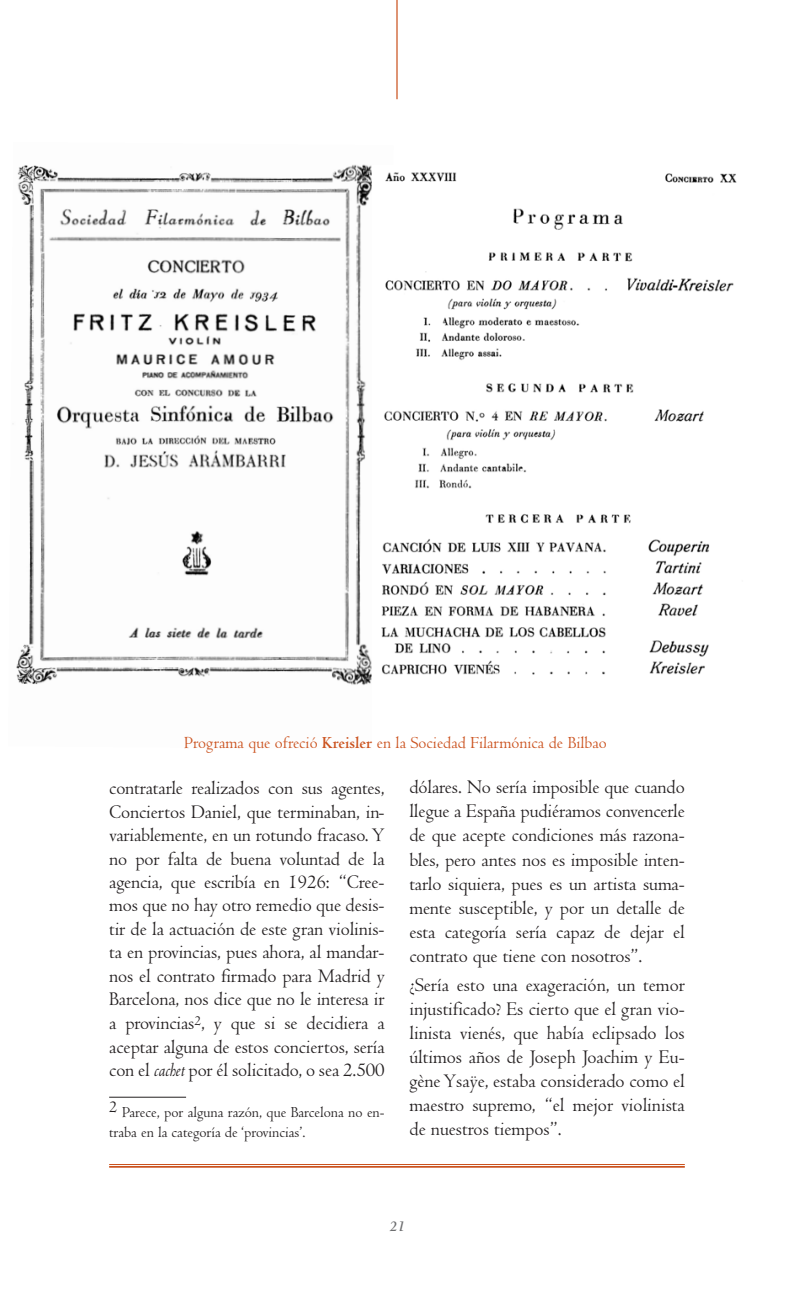
<style>
.page{position:relative;width:794px;height:1290px;background:#fff}
.page>*{position:absolute;margin:0;border:0;box-sizing:border-box;transform-origin:0 0}
.t1{font:19.95px/24.2px "Centaur";letter-spacing:-.005em;color:#231f20;text-align:justify}
.t2{font:17.5px "Centaur";color:#cb521e}
.t3{font:15.75px/19.6px "Centaur";color:#231f20}
.t4{font:italic 700 15.75px "Centaur";color:#6d6e70}
.s1{font-weight:700}
.s2{font-style:italic}
</style>
<div class="page">
<hr style="left:109px;top:1164px;width:576px;height:1px;background:#cb521e">
<hr style="left:109px;top:1166px;width:576px;height:1px;background:#cb521e">
<hr style="left:396px;top:0;width:1px;height:99px;background:#cb521e">
<hr style="left:109px;top:1097px;width:77px;height:1px;background:#231f20">
<img style="left:12px;top:164px;width:360px;height:521px">
<img style="left:381px;top:172px;width:356px;height:503px">
<p class="t2" style="left:184px;top:736px;width:424px">Programa que ofreció <span class="s1">Kreisler</span> en la Sociedad Filarmónica de Bilbao</p>
<p class="t1" style="left:109px;top:778px;width:277px;line-height:23.4px">contratarle realizados con sus agentes, Conciertos Daniel, que terminaban, in - va riablemente, en un rotundo fracaso. Y no por falta de buena voluntad de la agen cia, que escribía en 1926: “Cree - mos que no hay otro remedio que desis&shy;tir de la actuación de este gran violinis&shy;ta en provincias, pues ahora, al mandar&shy;nos el contrato firmado para Madrid y Barcelona, nos dice que no le interesa ir a provincias<sup>2</sup>, y que si se decidiera a acep tar alguna de estos conciertos, sería con el <span class="s2">cachet</span> por él solicitado, o sea 2.500</p>
<p class="t1" style="left:409px;top:777px;width:277px">dólares. No sería imposible que cuando llegue a España pudiéramos convencerle de que acepte condiciones más razona&shy;bles, pero antes nos es im po sible inten&shy;tarlo siquiera, pues es un artista suma&shy;mente susceptible, y por un detalle de es ta categoría sería capaz de dejar el con trato que tiene con nosotros”.</p>
<p class="t1" style="left:409px;top:975px;width:277px">¿Sería esto una exageración, un temor injustificado? Es cierto que el gran vio&shy;linista vienés, que había eclipsado los úl timos años de Joseph Joachim y Eu - gè ne Ysaÿe, estaba considerado como el maestro supremo, “el mejor violinista de nuestros tiempos”.</p>
<p class="t3" style="left:109px;top:1104px;width:277px"><sup>2</sup> Parece, por alguna razón, que Barcelona no en - tra ba en la categoría de ‘provincias’.</p>
<p class="t4" style="left:389px;top:1220px;width:17px">21</p>
</div>
